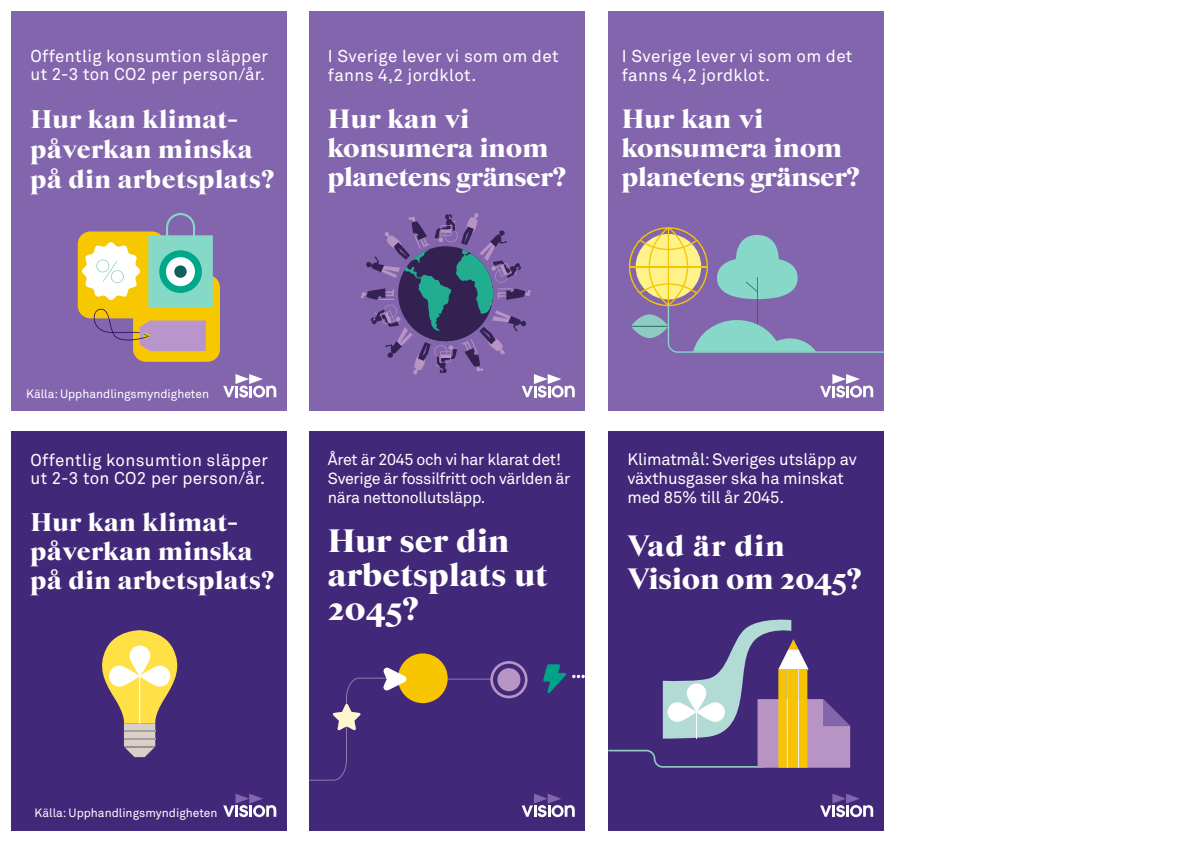
<style>
.page{position:relative;width:1191px;height:842px;background:#fff}
.page>*{position:absolute;margin:0;border:0;box-sizing:border-box;transform-origin:0 0}
.Rubrik_Starling_46{font:900 33px/34px "Starling";letter-spacing:.01em;color:#fff}
.Rubrik_Starling_46-2{font:900 30px "Starling";color:#fff}
.Rubrik_Starling_46-3{font:900 27px/29px "Starling";letter-spacing:-.01em;color:#fff}
.Rubrik_Starling_46-4{font:900 26px/30px "Starling";letter-spacing:.02em;color:#fff}
.Rubrik_Starling_46-5{font:17px/18px "Akkurat";letter-spacing:.02em;color:#fff}
.Rubrik_Starling_46-6{font:16.5px/19px "Akkurat";letter-spacing:-.01em;color:#fff}
.Rubrik_Starling_46-7{font:16px/19px "Akkurat";letter-spacing:-.02em;color:#fff}
.Rubrik_Starling_36{font:12px "Akkurat";color:#fff}
</style>
<div class="page">
<div style="left:11px;top:11px;width:275px;height:400px;background:#8265ac"></div>
<div style="left:310px;top:11px;width:275px;height:400px;background:#8265ac"></div>
<div style="left:608px;top:11px;width:275px;height:400px;background:#8265ac"></div>
<div style="left:11px;top:431px;width:275px;height:399px;background:#422879"></div>
<div style="left:310px;top:431px;width:275px;height:399px;background:#422879"></div>
<div style="left:608px;top:431px;width:275px;height:399px;background:#422879"></div>
<svg style="left:223px;top:374px;width:53px;height:24px"></svg>
<svg style="left:223px;top:794px;width:53px;height:23px"></svg>
<svg style="left:521px;top:794px;width:54px;height:23px"></svg>
<svg style="left:820px;top:794px;width:53px;height:23px"></svg>
<svg style="left:102px;top:630px;width:76px;height:127px"></svg>
<svg style="left:78px;top:213px;width:142px;height:149px"></svg>
<svg style="left:361px;top:213px;width:214px;height:185px"></svg>
<svg style="left:572px;top:675px;width:13px;height:3px"></svg>
<hr style="left:428px;top:679px;width:62px;height:1px;background:#fff">
<div style="left:398px;top:653px;width:50px;height:50px;background:#f7c600;border-radius:50%"></div>
<svg style="left:490px;top:661px;width:37px;height:37px"></svg>
<div style="left:497px;top:668px;width:23px;height:23px;background:#b795c5;border-radius:50%"></div>
<svg style="left:310px;top:667px;width:97px;height:114px"></svg>
<svg style="left:543px;top:664px;width:23px;height:29px"></svg>
<svg style="left:608px;top:619px;width:242px;height:149px"></svg>
<div style="left:787px;top:669px;width:11px;height:99px;background:#f7c405"></div>
<div style="left:778px;top:669px;width:9px;height:99px;background:#f7c405"></div>
<div style="left:799px;top:669px;width:8px;height:99px;background:#f7c405"></div>
<hr style="left:786px;top:669px;width:1px;height:99px;background:#fff">
<hr style="left:798px;top:669px;width:1px;height:99px;background:#fff">
<div style="left:686px;top:683px;width:20px;height:29px;background:#fff;border-radius:10px"></div>
<svg style="left:696px;top:702px;width:29px;height:20px"></svg>
<svg style="left:667px;top:702px;width:29px;height:20px"></svg>
<hr style="left:696px;top:708px;width:1px;height:31px;background:#fff">
<svg style="left:629px;top:227px;width:254px;height:171px"></svg>
<p class="Rubrik_Starling_46-5" style="left:30px;top:48px;width:239px">Offentlig konsumtion släpper ut 2-3 ton CO2 per person/år.</p>
<p class="Rubrik_Starling_46-4" style="left:30px;top:105px;width:245px">Hur kan klimat&shy;påverkan minska på din arbetsplats?</p>
<p class="Rubrik_Starling_46-5" style="left:328px;top:47px;width:232px;line-height:19px">I Sverige lever vi som om det fanns 4,2 jordklot.</p>
<p class="Rubrik_Starling_46-3" style="left:328px;top:105px;width:240px">Hur kan vi konsumera inom planetens gränser?</p>
<p class="Rubrik_Starling_46-5" style="left:622px;top:47px;width:232px;line-height:19px">I Sverige lever vi som om det fanns 4,2 jordklot.</p>
<p class="Rubrik_Starling_46-3" style="left:622px;top:105px;width:240px">Hur kan vi konsumera inom planetens gränser?</p>
<p class="Rubrik_Starling_36" style="left:26px;top:387px;width:184px">Källa: Upphandlingsmyndigheten</p>
<p class="Rubrik_Starling_46-5" style="left:30px;top:451px;width:239px">Offentlig konsumtion släpper ut 2-3 ton CO2 per person/år.</p>
<p class="Rubrik_Starling_46-4" style="left:30px;top:508px;width:245px;line-height:29px">Hur kan klimat&shy;påverkan minska på din arbetsplats?</p>
<p class="Rubrik_Starling_46-7" style="left:328px;top:450px;width:244px">Året är 2045 och vi har klarat det!<br>Sverige är fossilfritt och världen är nära nettonollutsläpp.</p>
<p class="Rubrik_Starling_46" style="left:328px;top:524px;width:221px">Hur ser din arbetsplats ut<br>2045?</p>
<p class="Rubrik_Starling_46-6" style="left:627px;top:450px;width:231px">Klimatmål: Sveriges utsläpp av växthusgaser ska ha minskat med 85% till år 2045.</p>
<p class="Rubrik_Starling_46-2" style="left:627px;top:528px;width:159px">Vad är din</p>
<p class="Rubrik_Starling_46-2" style="left:627px;top:561px;width:236px">Vision om 2045?</p>
<p class="Rubrik_Starling_36" style="left:35px;top:806px;width:184px">Källa: Upphandlingsmyndigheten</p>
</div>
